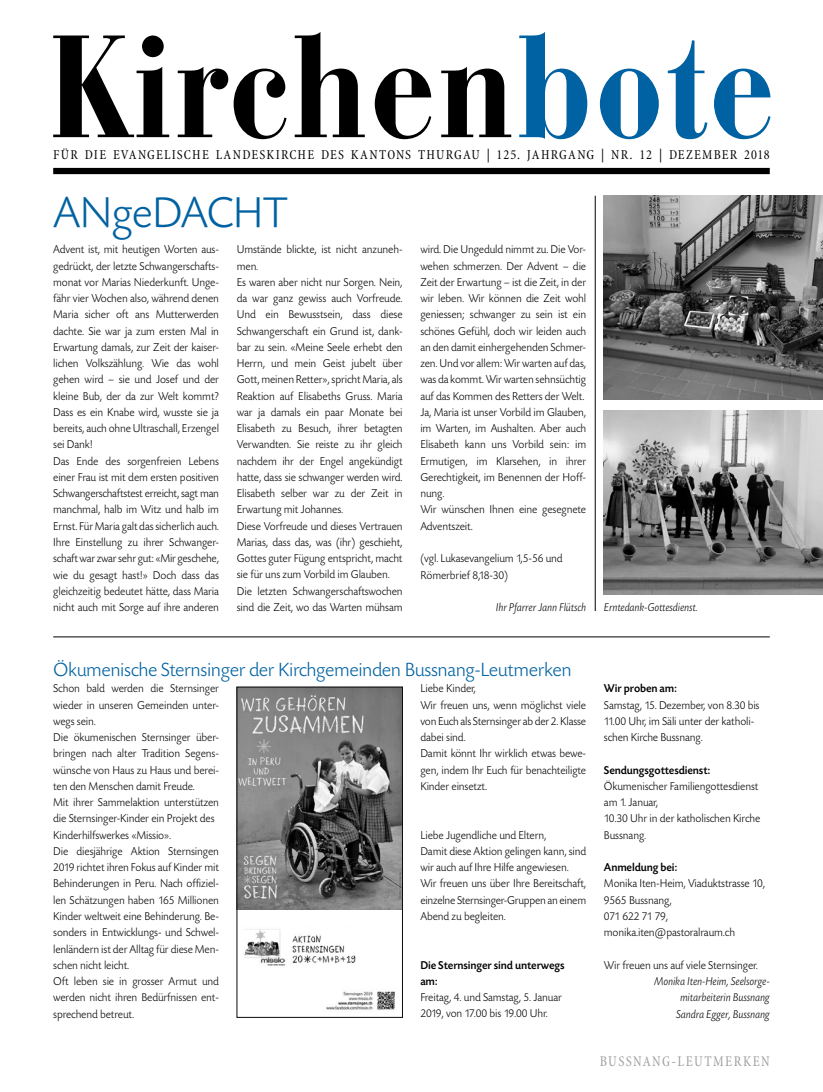
<style>
.page{position:relative;width:823px;height:1092px;background:#fff}
.page>*{position:absolute;margin:0;border:0;box-sizing:border-box;transform-origin:0 0}
.t1{font:300 45px "Today SBOP";letter-spacing:-.02em;color:#0062a2}
.t2{font:300 20px "Today SBOP";letter-spacing:-.02em;color:#0062a2}
.t3{font:condensed 15px "Minion";letter-spacing:.1em;color:#9d9e9e;scale:.95 1}
.t4{font:condensed 13.75px "Minion";letter-spacing:.085em;color:#000}
.t5{font:300 11.88px/16.2px "Today SBOP";letter-spacing:-.01em;color:#000;scale:.95 1}
.t6{font:italic 300 11.88px/16.2px "Today SBOP";letter-spacing:-.01em;color:#000;text-align:right;scale:.95 1}
.t7{font:500 11.88px/16.2px "Today SBOP";letter-spacing:-.01em;color:#000;scale:.95 1}
</style>
<div class="page">
<svg style="left:53px;top:35px;width:116px;height:102px"></svg>
<svg style="left:178px;top:67px;width:108px;height:72px"></svg>
<svg style="left:294px;top:32px;width:70px;height:105px"></svg>
<svg style="left:374px;top:69px;width:57px;height:70px"></svg>
<svg style="left:441px;top:67px;width:70px;height:70px"></svg>
<svg style="left:519px;top:32px;width:68px;height:107px"></svg>
<svg style="left:599px;top:69px;width:59px;height:70px"></svg>
<svg style="left:667px;top:40px;width:40px;height:99px"></svg>
<svg style="left:714px;top:69px;width:56px;height:70px"></svg>
<div style="left:53px;top:168px;width:716px;height:6px;background:#000"></div>
<img style="left:603px;top:410px;width:219px;height:184px">
<img style="left:603px;top:196px;width:219px;height:203px">
<hr style="left:53px;top:636px;width:716px;height:1px;background:#000">
<hr style="left:594px;top:196px;width:1px;height:415px;background:#000">
<img style="left:239px;top:689px;width:161px;height:220px">
<img style="left:244px;top:929px;width:112px;height:37px">
<img style="left:326px;top:991px;width:69px;height:19px">
<p class="t4" style="left:53px;top:148px;width:717px">FÜR DIE EVANGELISCHE LANDESKIRCHE DES KANTONS THURGAU | 125. JAHRGANG | NR. 12 | DEZEMBER 2018</p>
<h1 class="t1" style="left:53px;top:189px;width:236px">ANgeDACHT</h1>
<p class="t5" style="left:53px;top:242px;width:176px">Advent ist, mit heutigen Worten aus&shy;gedrückt, der letzte Schwangerschafts&shy;monat vor Marias Niederkunft. Unge&shy;fähr vier Wochen also, während denen Maria sicher oft ans Mutterwerden dachte. Sie war ja zum ersten Mal in Erwartung damals, zur Zeit der kaiser&shy;lichen Volkszählung. Wie das wohl gehen wird – sie und Josef und der kleine Bub, der da zur Welt kommt?<br>Dass es ein Knabe wird, wusste sie ja bereits, auch ohne Ultraschall, Erzengel sei Dank!<br>Das Ende des sorgenfreien Lebens einer Frau ist mit dem ersten positiven Schwangerschaftstest erreicht, sagt man manchmal, halb im Witz und halb im Ernst. Für Maria galt das sicherlich auch.<br>Ihre Einstellung zu ihrer Schwanger&shy;schaft war zwar sehr gut: «Mir geschehe, wie du gesagt hast!» Doch dass das gleichzeitig bedeutet hätte, dass Maria nicht auch mit Sorge auf ihre anderen</p>
<p class="t5" style="left:237px;top:242px;width:176px">Umstände blickte, ist nicht anzuneh&shy;men.<br>Es waren aber nicht nur Sorgen. Nein, da war ganz gewiss auch Vorfreude.<br>Und ein Bewusstsein, dass diese Schwangerschaft ein Grund ist, dank&shy;bar zu sein. «Meine Seele erhebt den Herrn, und mein Geist jubelt über Gott, meinen Retter», spricht Maria, als Reaktion auf Elisabeths Gruss. Maria war ja damals ein paar Monate bei Elisabeth zu Besuch, ihrer betagten Verwandten. Sie reiste zu ihr gleich nachdem ihr der Engel angekündigt hatte, dass sie schwanger werden wird.<br>Elisabeth selber war zu der Zeit in Erwartung mit Johannes.<br>Diese Vorfreude und dieses Vertrauen Marias, dass das, was (ihr) geschieht, Gottes guter Fügung entspricht, macht sie für uns zum Vorbild im Glauben.<br>Die letzten Schwangerschaftswochen sind die Zeit, wo das Warten mühsam</p>
<p class="t5" style="left:420px;top:242px;width:176px">wird. Die Ungeduld nimmt zu. Die Vor&shy;wehen schmerzen. Der Advent – die Zeit der Erwartung – ist die Zeit, in der wir leben. Wir können die Zeit wohl geniessen; schwanger zu sein ist ein schönes Gefühl, doch wir leiden auch an den damit einhergehenden Schmer&shy;zen. Und vor allem: Wir warten auf das, was da kommt. Wir warten sehnsüchtig auf das Kommen des Retters der Welt.<br>Ja, Maria ist unser Vorbild im Glauben, im Warten, im Aushalten. Aber auch Elisabeth kann uns Vorbild sein: im Ermutigen, im Klarsehen, in ihrer Gerechtigkeit, im Benennen der Hoff&shy;nung.<br>Wir wünschen Ihnen eine gesegnete Adventszeit.</p>
<p class="t5" style="left:420px;top:550px;width:151px">(vgl. Lukasevangelium 1,5-56 und<br>Römerbrief 8,18-30)</p>
<p class="t6" style="left:495px;top:599px;width:96px">Ihr Pfarrer Jann Flütsch</p>
<p class="t6" style="left:603px;top:599px;width:100px">Erntedank-Gottesdienst.</p>
<h2 class="t2" style="left:53px;top:659px;width:519px">Ökumenische Sternsinger der Kirchgemeinden Bussnang-Leutmerken</h2>
<p class="t5" style="left:53px;top:680px;width:176px">Schon bald werden die Sternsinger wieder in unseren Gemeinden unter&shy;wegs sein.<br>Die ökumenischen Sternsinger über&shy;bringen nach alter Tradition Segens&shy;wünsche von Haus zu Haus und berei&shy;ten den Menschen damit Freude.<br>Mit ihrer Sammelaktion unterstützen die Sternsinger-Kinder ein Projekt des Kinderhilfswerkes «Missio».<br>Die diesjährige Aktion Sternsingen 2019 richtet ihren Fokus auf Kinder mit Behinderungen in Peru. Nach offiziel&shy;len Schätzungen haben 165 Millionen Kinder weltweit eine Behinderung. Be&shy;sonders in Entwicklungs- und Schwel&shy;lenländern ist der Alltag für diese Men&shy;schen nicht leicht.<br>Oft leben sie in grosser Armut und werden nicht ihren Bedürfnissen ent&shy;sprechend betreut.</p>
<p class="t5" style="left:420px;top:680px;width:176px">Liebe Kinder,<br>Wir freuen uns, wenn möglichst viele von Euch als Sternsinger ab der 2. Klasse dabei sind.<br>Damit könnt Ihr wirklich etwas bewe&shy;gen, indem Ihr Euch für benachteiligte<br>Kinder einsetzt.</p>
<p class="t5" style="left:420px;top:827px;width:176px">Liebe Jugendliche und Eltern,<br>Damit diese Aktion gelingen kann, sind wir auch auf Ihre Hilfe angewiesen.<br>Wir freuen uns über Ihre Bereitschaft, einzelne Sternsinger-Gruppen an einem Abend zu begleiten.</p>
<p class="t7" style="left:420px;top:957px;width:153px">Die Sternsinger sind unterwegs am:</p>
<p class="t5" style="left:420px;top:989px;width:150px">Freitag, 4. und Samstag, 5. Januar<br>2019, von 17.00 bis 19.00 Uhr.</p>
<p class="t7" style="left:603px;top:680px;width:78px">Wir proben am:</p>
<p class="t5" style="left:603px;top:697px;width:165px">Samstag, 15. Dezember, von 8.30 bis<br>11.00 Uhr, im Säli unter der katholi&shy;schen Kirche Bussnang.</p>
<p class="t7" style="left:603px;top:762px;width:113px">Sendungsgottesdienst:</p>
<p class="t5" style="left:603px;top:778px;width:166px">Ökumenischer Familiengottesdienst am 1. Januar,<br>10.30 Uhr in der katholischen Kirche<br>Bussnang.</p>
<p class="t7" style="left:603px;top:859px;width:79px">Anmeldung bei:</p>
<p class="t5" style="left:603px;top:875px;width:171px">Monika Iten-Heim, Viaduktstrasse 10,<br>9565 Bussnang,<br>071 622 71 79, monika.iten@pastoralraum.ch</p>
<p class="t5" style="left:603px;top:957px;width:163px">Wir freuen uns auf viele Sternsinger.</p>
<p class="t6" style="left:653px;top:973px;width:123px">Monika Iten-Heim, Seelsorge&shy;mitarbeiterin Bussnang<br>Sandra Egger, Bussnang</p>
<p class="t3" style="left:599px;top:1053px;width:180px">BUSSNANG-LEUTMERKEN</p>
</div>
